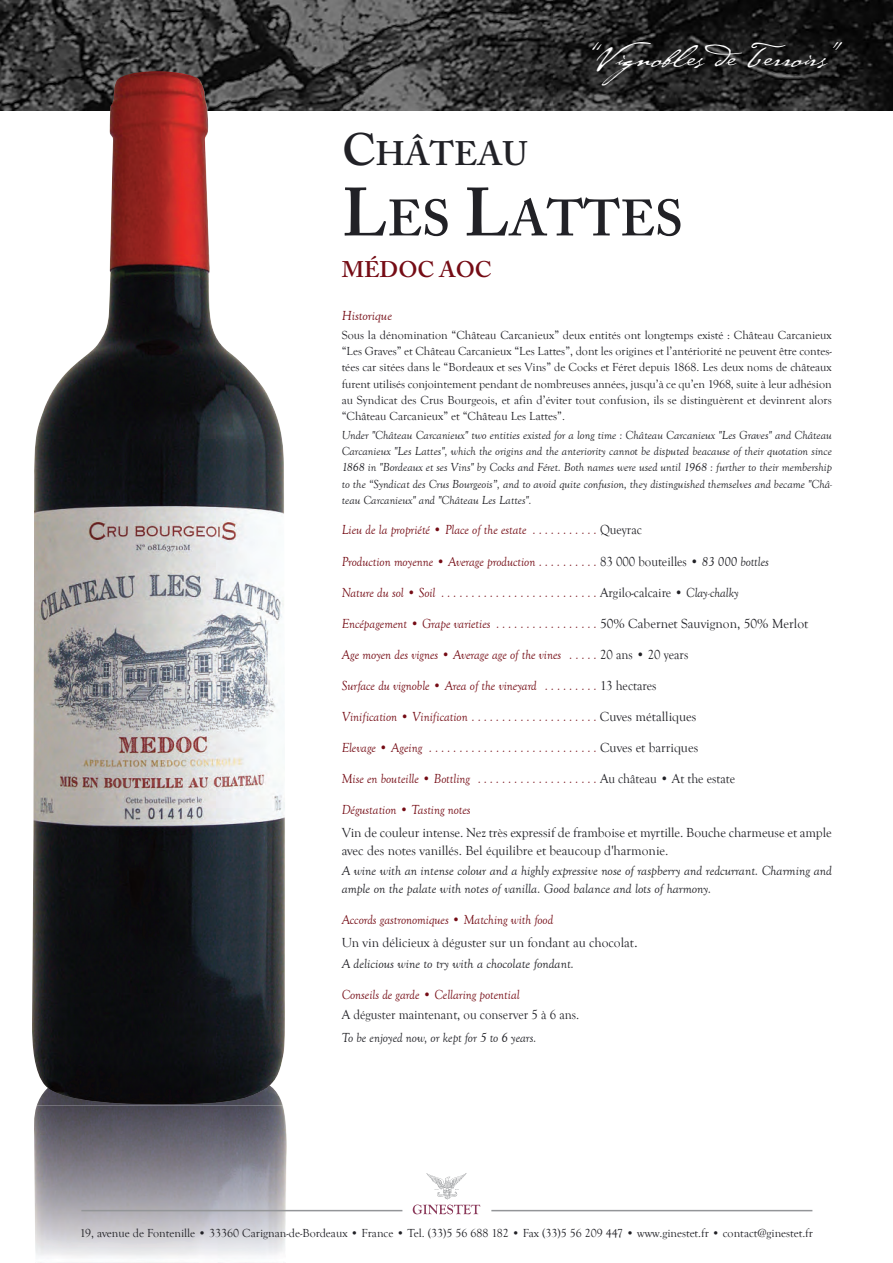
<style>
.page{position:relative;width:893px;height:1263px;background:#fff}
.page>*{position:absolute;margin:0;border:0;box-sizing:border-box;transform-origin:0 0}
.t1{font:600 50.7px "Adobe Caslon Pro";color:#212126}
.t2{font:600 33.75px "Adobe Caslon Pro";color:#212126}
.t3{font:30px "Cezanne";color:#fff;scale:1.2 1}
.t4{font:600 22.5px "Adobe Caslon Pro";color:#750c15}
.t5{font:italic 13.5px "Goudy Old Style";color:#750c15;scale:.95 1}
.t6{font:13.5px/21.8px "Goudy Old Style";color:#212126}
.t7{font:italic 13.5px/18.3px "Goudy Old Style";color:#212126}
.t8{font:13.5px "Goudy Old Style";color:#212126;scale:.95 1}
.t9{font:italic 13.5px "Goudy Old Style";color:#212126;scale:.95 1}
.t10{font:italic 13.5px "Goudy Old Style";color:#750c15}
.t11{font:12px/16.4px "Goudy Old Style";color:#212126;text-align:justify}
.t12{font:italic 12px/16.4px "Goudy Old Style";color:#212126;text-align:justify}
.s1{font-size:45px}
.s2{font-size:67.5px}
.s3{font-style:normal;color:#212126}
.s4{color:#212126}
.s5{font-style:italic;color:#750c15}
.s6{font-size:15px}
.s7{font-style:italic}
</style>
<div class="page">
<img style="left:37px;top:1104px;width:246px;height:2px">
<img style="left:0;top:0;width:893px;height:111px">
<img style="left:32px;top:71px;width:254px;height:1033px">
<svg style="left:413px;top:1173px;width:67px;height:41px"></svg>
<img style="left:34px;top:1106px;width:253px;height:157px">
<hr style="left:81px;top:1210px;width:321px;height:1px;background:#939598">
<hr style="left:491px;top:1210px;width:321px;height:1px;background:#939598">
<h3 class="t3" style="left:592px;top:37px;width:210px">“Vignobles de Terroirs”</h3>
<h2 class="t2" style="left:342px;top:133px;width:187px"><span class="s1">C</span>HÂTEAU</h2>
<h1 class="t1" style="left:342px;top:188px;width:342px"><span class="s2">L</span>ES <span class="s2">L</span>ATTES</h1>
<h3 class="t4" style="left:342px;top:256px;width:152px">MÉDOC AOC</h3>
<p class="t10" style="left:342px;top:308px;width:52px">Historique</p>
<p class="t11" style="left:342px;top:327px;width:492px">Sous la dénomination “Château Carcanieux” deux entités ont longtemps existé : Château Carcanieux “Les Graves” et Château Carcanieux “Les Lattes”, dont les origines et l’antériorité ne peuvent être contes&shy;tées car sitées dans le “Bordeaux et ses Vins” de Cocks et Féret depuis 1868. Les deux noms de châteaux furent utilisés conjointement pendant de nombreuses années, jusqu’à ce qu’en 1968, suite à leur adhésion au Syndicat des Crus Bourgeois, et afin d’éviter tout confusion, ils se distinguèrent et devinrent alors “Château Carcanieux” et “Château Les Lattes”.</p>
<p class="t12" style="left:342px;top:427px;width:492px">Under "Château Carcanieux" two entities existed for a long time : Château Carcanieux "Les Graves" and Château Carcanieux "Les Lattes", which the origins and the anteriority cannot be disputed beacause of their quotation since 1868 in "Bordeaux et ses Vins" by Cocks and Féret. Both names were used until 1968 : further to their membership to the “Syndicat des Crus Bourgeois”, and to avoid quite confusion, they distinguished themselves and became "Châ&shy;teau Carcanieux" and "Château Les Lattes".</p>
<p class="t5" style="left:342px;top:523px;width:318px">Lieu de la propriété • Place of the estate . . . . . . . . . . . <span class="s3">Queyrac</span></p>
<p class="t5" style="left:342px;top:554px;width:451px">Production moyenne • Average production . . . . . . . . . . <span class="s3">83 000 bouteilles •</span> <span class="s4">83 000 bottles</span></p>
<p class="t5" style="left:342px;top:585px;width:419px">Nature du sol • Soil . . . . . . . . . . . . . . . . . . . . . . . . . . <span class="s3">Argilo-calcaire •</span> <span class="s4">Clay-chalky</span></p>
<p class="t5" style="left:342px;top:616px;width:492px">Encépagement • Grape varieties . . . . . . . . . . . . . . . . . <span class="s3">50% Cabernet Sauvignon, 50% Merlot</span></p>
<p class="t5" style="left:342px;top:647px;width:366px">Age moyen des vignes • Average age of the vines . . . . . <span class="s3">20 ans • 20 years</span></p>
<p class="t5" style="left:342px;top:678px;width:333px">Surface du vignoble • Area of the vineyard . . . . . . . . . <span class="s3">13 hectares</span></p>
<p class="t5" style="left:342px;top:709px;width:375px">Vinification • Vinification . . . . . . . . . . . . . . . . . . . . . <span class="s3">Cuves métalliques</span></p>
<p class="t5" style="left:342px;top:740px;width:377px">Elevage • Ageing . . . . . . . . . . . . . . . . . . . . . . . . . . . . <span class="s3">Cuves et barriques</span></p>
<p class="t5" style="left:342px;top:771px;width:416px">Mise en bouteille • Bottling . . . . . . . . . . . . . . . . . . . . <span class="s3">Au château • At the estate</span></p>
<p class="t5" style="left:342px;top:802px;width:137px">Dégustation • Tasting notes</p>
<p class="t6" style="left:342px;top:823px;width:491px;line-height:18px">Vin de couleur intense. Nez très expressif de framboise et myrtille. Bouche charmeuse et ample avec des notes vanillés. Bel équilibre et beaucoup d'harmonie.</p>
<p class="t7" style="left:342px;top:862px;width:492px">A wine with an intense colour and a highly expressive nose of raspberry and redcurrant. Charming and ample on the palate with notes of vanilla. Good balance and lots of harmony.</p>
<p class="t6" style="left:342px;top:909px;width:297px"><span class="s5">Accords gastronomiques • Matching with food<br></span>Un vin délicieux à déguster sur un fondant au chocolat<span class="s6">.<br></span><span class="s7">A delicious wine to try with a chocolate fondant.</span></p>
<p class="t5" style="left:342px;top:987px;width:189px">Conseils de garde • Cellaring potential</p>
<p class="t8" style="left:342px;top:1007px;width:252px">A déguster maintenant, ou conserver 5 à 6 ans.</p>
<p class="t9" style="left:342px;top:1030px;width:206px">To be enjoyed now, or kept for 5 to 6 years.</p>
<p class="t11" style="left:80px;top:1225px;width:735px">19, avenue de Fontenille • 33360 Carignan-de-Bordeaux • France • Tel. (33)5 56 688 182 • Fax (33)5 56 209 447 • www.ginestet.fr • contact@ginestet.fr</p>
</div>
